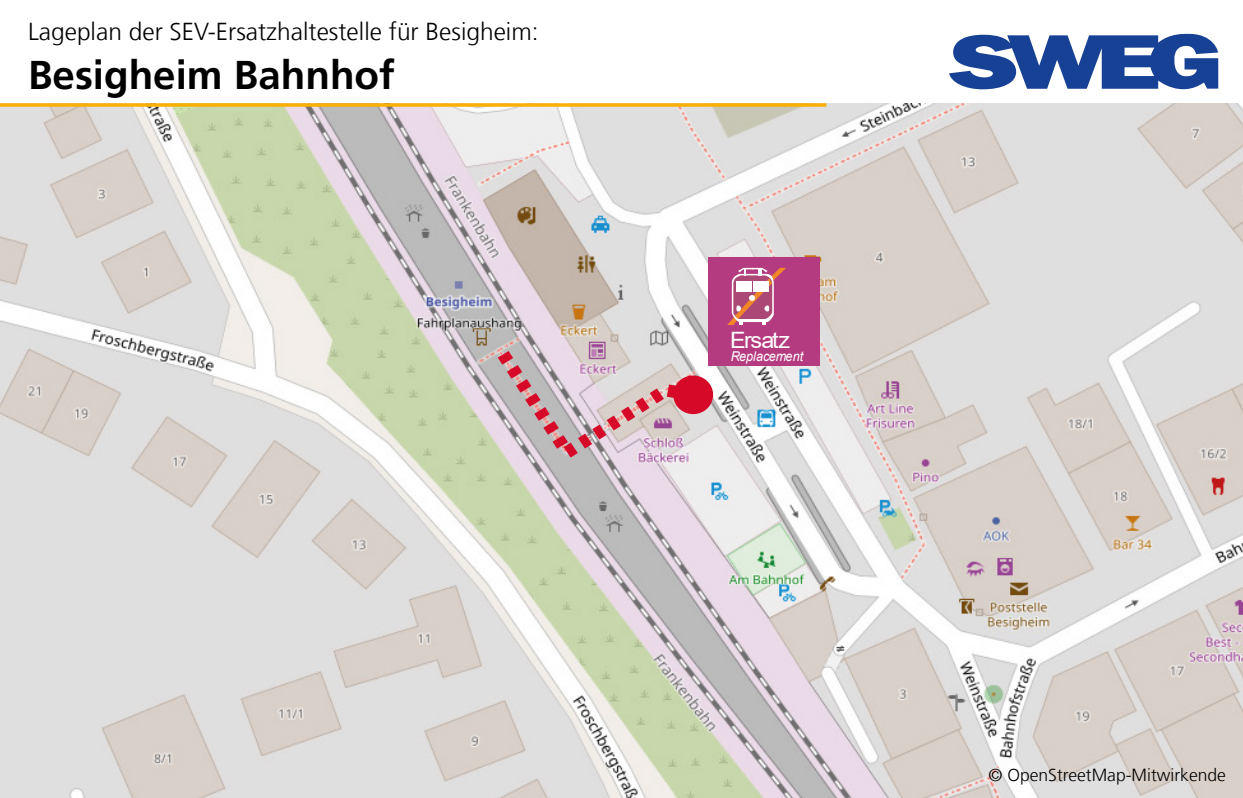
<style>
.page{position:relative;width:1243px;height:798px;background:#fff}
.page>*{position:absolute;margin:0;border:0;box-sizing:border-box;transform-origin:0 0}
.t1{font:700 40.25px "Frutiger LT Com";color:#000}
.t2{font:300 24.5px "Frutiger LT Com";color:#000}
.t3{font:22.4px "Arial";letter-spacing:-.065em;color:#fff}
.t4{font:300 17.5px "Frutiger LT Com";color:#000}
.t5{font:italic 13.65px "Arial";color:#fff;scale:.94 1}
</style>
<div class="page">
<svg style="left:949px;top:34px;width:269px;height:55px"></svg>
<img style="left:0;top:104px;width:1242px;height:694px">
<div style="left:708px;top:258px;width:112px;height:108px;background:#b53b80"></div>
<svg style="left:727px;top:268px;width:59px;height:57px"></svg>
<svg style="left:481px;top:331px;width:235px;height:139px;background:#d3b9be"></svg>
<svg style="left:0;top:103px;width:826px;height:4px;background:#f4b419"></svg>
<p class="t2" style="left:28px;top:17px;width:512px">Lageplan der SEV-Ersatzhaltestelle für Besigheim:</p>
<h1 class="t1" style="left:28px;top:51px;width:368px">Besigheim Bahnhof</h1>
<p class="t3" style="left:730px;top:324px;width:61px">Ersatz</p>
<p class="t5" style="left:730px;top:348px;width:79px">Replacement</p>
<p class="t4" style="left:988px;top:765px;width:239px">© OpenStreetMap-Mitwirkende</p>
</div>
